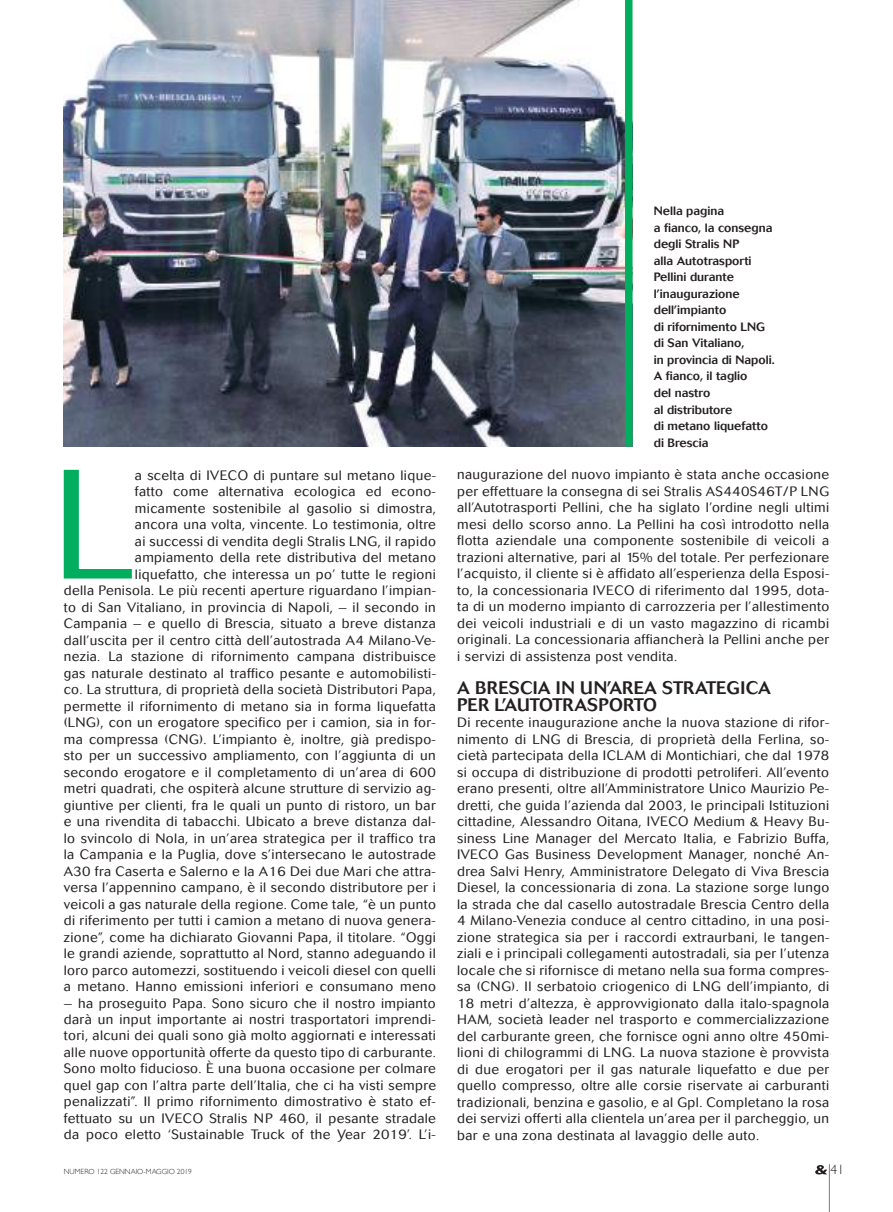
<style>
.page{position:relative;width:893px;height:1212px;background:#fff}
.page>*{position:absolute;margin:0;border:0;box-sizing:border-box;transform-origin:0 0}
.t1{font:300 153.75px "Cosmos";color:#00ae5e}
.t2{font:500 18px/16.5px "Cosmos";letter-spacing:.02em;color:#241f1f}
.t3{font:300 13.5px/16.5px "Cosmos";letter-spacing:.03em;color:#241f1f;text-align:justify}
.t4{font:300 13.5px "Gill Sans";color:#241f1f}
.t5{font:500 12px/16.5px "Cosmos";color:#241f1f}
.t6{font:300 7.5px "Gill Sans";color:#241f1f}
</style>
<div class="page">
<hr style="left:829px;top:1164px;width:1px;height:48px;background:#7d7c7e">
<svg style="left:815px;top:1165px;width:12px;height:9px"></svg>
<img style="left:64px;top:0;width:561px;height:446px">
<div style="left:625px;top:0;width:7px;height:446px;background:#00ae5e"></div>
<p class="t5" style="left:654px;top:203px;width:122px">Nella pagina<br>a fianco, la consegna degli Stralis NP<br>alla Autotrasporti<br>Pellini durante l’inaugurazione dell’impianto<br>di rifornimento LNG di San Vitaliano,<br>in provincia di Napoli.<br>A fianco, il taglio<br>del nastro<br>al distributore<br>di metano liquefatto di Brescia</p>
<p class="t3" style="left:64px;top:467px;width:374px;text-align:right">a scelta di IVECO di puntare sul metano lique-<br>fatto come alternativa ecologica ed econo&shy;micamente sostenibile al gasolio si dimostra,<br>ancora una volta, vincente. Lo testimonia, oltre<br>ai successi di vendita degli Stralis LNG, il rapido ampiamento della rete distributiva del metano<br>liquefatto, che interessa un po’ tutte le regioni<br>della Penisola. Le più recenti aperture riguardano l’impian&shy;to di San Vitaliano, in provincia di Napoli, – il secondo in Campania – e quello di Brescia, situato a breve distanza dall’uscita per il centro città dell’autostrada A4 Milano-Ve&shy;nezia. La stazione di rifornimento campana distribuisce gas naturale destinato al traffico pesante e automobilisti&shy;co. La struttura, di proprietà della società Distributori Papa, permette il rifornimento di metano sia in forma liquefatta (LNG), con un erogatore specifico per i camion, sia in for&shy;ma compressa (CNG). L’impianto è, inoltre, già predispo&shy;sto per un successivo ampliamento, con l’aggiunta di un secondo erogatore e il completamento di un’area di 600 metri quadrati, che ospiterà alcune strutture di servizio ag&shy;giuntive per clienti, fra le quali un punto di ristoro, un bar e una rivendita di tabacchi. Ubicato a breve distanza dal&shy;lo svincolo di Nola, in un’area strategica per il traffico tra la Campania e la Puglia, dove s’intersecano le autostrade A30 fra Caserta e Salerno e la A16 Dei due Mari che attra&shy;versa l’appennino campano, è il secondo distributore per i veicoli a gas naturale della regione. Come tale, “è un punto di riferimento per tutti i camion a metano di nuova genera&shy;zione”, come ha dichiarato Giovanni Papa, il titolare. “Oggi le grandi aziende, soprattutto al Nord, stanno adeguando il loro parco automezzi, sostituendo i veicoli diesel con quelli a metano. Hanno emissioni inferiori e consumano meno</p>
<p class="t3" style="left:64px;top:995px;width:374px">– ha proseguito Papa. Sono sicuro che il nostro impianto darà un input importante ai nostri trasportatori imprendi&shy;tori, alcuni dei quali sono già molto aggiornati e interessati alle nuove opportunità offerte da questo tipo di carburante.<br>Sono molto fiducioso. È una buona occasione per colmare quel gap con l’altra parte dell’Italia, che ci ha visti sempre penalizzati”. Il primo rifornimento dimostrativo è stato ef&shy;fettuato su un IVECO Stralis NP 460, il pesante stradale da poco eletto ‘Sustainable Truck of the Year 2019’. L’i-</p>
<h1 class="t1" style="left:52px;top:437px;width:82px">L</h1>
<p class="t3" style="left:457px;top:467px;width:374px">naugurazione del nuovo impianto è stata anche occasione per effettuare la consegna di sei Stralis AS440S46T/P LNG all’Autotrasporti Pellini, che ha siglato l’ordine negli ultimi mesi dello scorso anno. La Pellini ha così introdotto nella flotta aziendale una componente sostenibile di veicoli a trazioni alternative, pari al 15% del totale. Per perfezionare l’acquisto, il cliente si è affidato all’esperienza della Esposi&shy;to, la concessionaria IVECO di riferimento dal 1995, dota&shy;ta di un moderno impianto di carrozzeria per l’allestimento dei veicoli industriali e di un vasto magazzino di ricambi originali. La concessionaria affiancherà la Pellini anche per i servizi di assistenza post vendita.</p>
<h2 class="t2" style="left:457px;top:680px;width:315px">A BRESCIA IN UN’AREA STRATEGICA<br>PER L’AUTOTRASPORTO</h2>
<p class="t3" style="left:457px;top:714px;width:374px">Di recente inaugurazione anche la nuova stazione di rifor&shy;nimento di LNG di Brescia, di proprietà della Ferlina, so&shy;cietà partecipata della ICLAM di Montichiari, che dal 1978 si occupa di distribuzione di prodotti petroliferi. All’evento erano presenti, oltre all’Amministratore Unico Maurizio Pe&shy;dretti, che guida l’azienda dal 2003, le principali Istituzioni cittadine, Alessandro Oitana, IVECO Medium &amp; Heavy Bu&shy;siness Line Manager del Mercato Italia, e Fabrizio Buffa, IVECO Gas Business Development Manager, nonché An&shy;drea Salvi Henry, Amministratore Delegato di Viva Brescia Diesel, la concessionaria di zona. La stazione sorge lungo la strada che dal casello autostradale Brescia Centro della 4 Milano-Venezia conduce al centro cittadino, in una posi&shy;zione strategica sia per i raccordi extraurbani, le tangen&shy;ziali e i principali collegamenti autostradali, sia per l’utenza locale che si rifornisce di metano nella sua forma compres&shy;sa (CNG). Il serbatoio criogenico di LNG dell’impianto, di 18 metri d’altezza, è approvvigionato dalla italo-spagnola HAM, società leader nel trasporto e commercializzazione del carburante green, che fornisce ogni anno oltre 450mi&shy;lioni di chilogrammi di LNG. La nuova stazione è provvista di due erogatori per il gas naturale liquefatto e due per quello compresso, oltre alle corsie riservate ai carburanti tradizionali, benzina e gasolio, e al Gpl. Completano la rosa dei servizi offerti alla clientela un’area per il parcheggio, un bar e una zona destinata al lavaggio delle auto.</p>
<p class="t6" style="left:64px;top:1165px;width:130px">NUMERO 122 GENNAIO-MAGGIO 2019</p>
<p class="t4" style="left:831px;top:1158px;width:15px">41</p>
</div>
